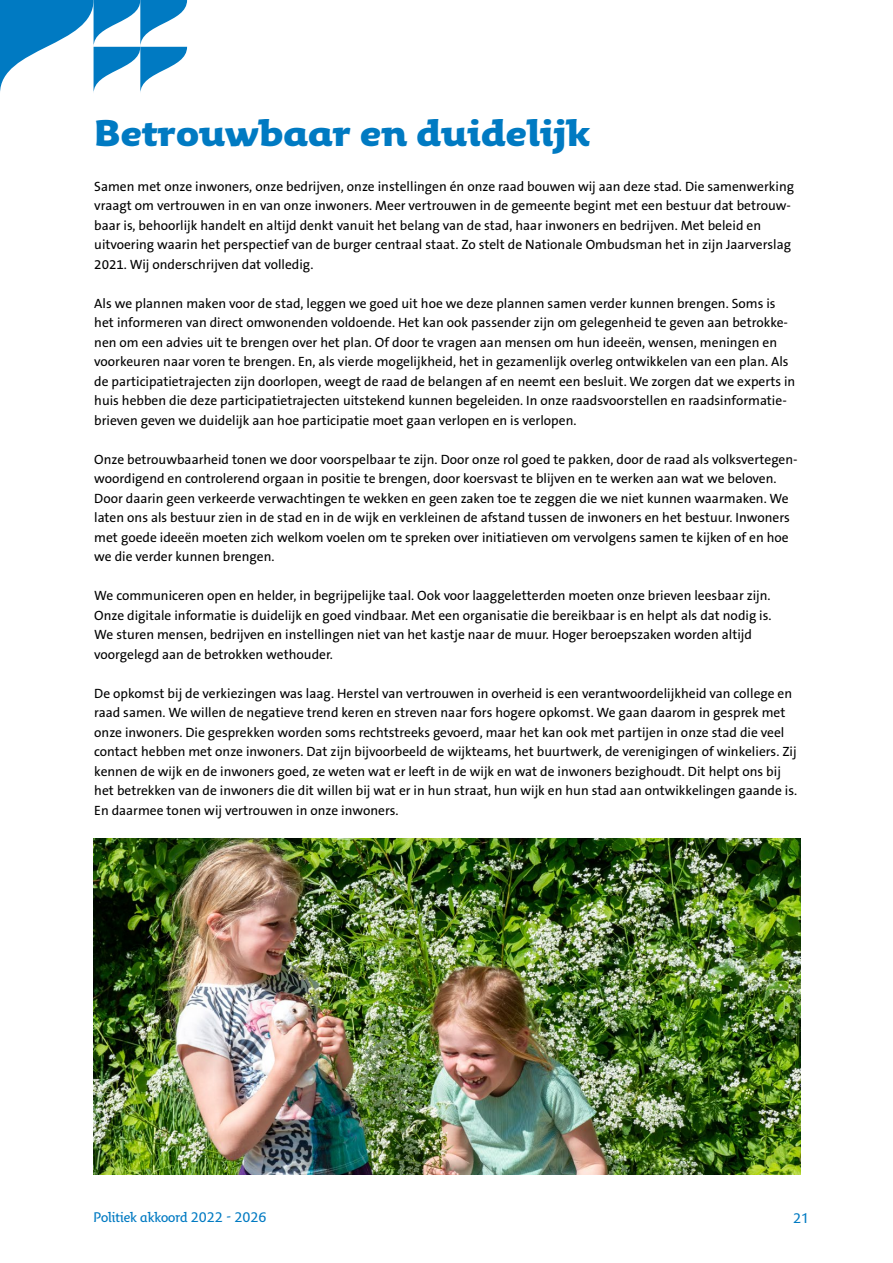
<style>
.page{position:relative;width:893px;height:1263px;background:#fff}
.page>*{position:absolute;margin:0;border:0;box-sizing:border-box;transform-origin:0 0}
.Kop_hoofdstuk{font:900 36px "Fresco Inf Sans";color:#007ac2}
.Body_tekst_Regular{font:13.5px/19.5px "The Sans B5 Plain";color:#000}
.t1{font:600 13.5px "Fresco Inf Sans";color:#007ac2}
</style>
<div class="page">
<svg style="left:0;top:0;width:187px;height:93px"></svg>
<img style="left:94px;top:838px;width:706px;height:336px">
<p class="Kop_hoofdstuk" style="left:94px;top:110px;width:497px">Betrouwbaar en duidelijk</p>
<p class="Body_tekst_Regular" style="left:94px;top:177px;width:701px">Samen met onze inwoners, onze bedrijven, onze instellingen én onze raad bouwen wij aan deze stad. Die samenwerking vraagt om vertrouwen in en van onze inwoners. Meer vertrouwen in de gemeente begint met een bestuur dat betrouw&shy;baar is, behoorlijk handelt en altijd denkt vanuit het belang van de stad, haar inwoners en bedrijven. Met beleid en uitvoering waarin het perspectief van de burger centraal staat. Zo stelt de Nationale Ombudsman het in zijn Jaarverslag 2021. Wij onderschrijven dat volledig.</p>
<p class="Body_tekst_Regular" style="left:94px;top:294px;width:703px">Als we plannen maken voor de stad, leggen we goed uit hoe we deze plannen samen verder kunnen brengen. Soms is het informeren van direct omwonenden voldoende. Het kan ook passender zijn om gelegenheid te geven aan betrokke&shy;nen om een advies uit te brengen over het plan. Of door te vragen aan mensen om hun ideeën, wensen, meningen en voorkeuren naar voren te brengen. En, als vierde mogelijkheid, het in gezamenlijk overleg ontwikkelen van een plan. Als de participatietrajecten zijn doorlopen, weegt de raad de belangen af en neemt een besluit. We zorgen dat we experts in huis hebben die deze participatietrajecten uitstekend kunnen begeleiden. In onze raadsvoorstellen en raadsinformatie&shy;brieven geven we duidelijk aan hoe participatie moet gaan verlopen en is verlopen.</p>
<p class="Body_tekst_Regular" style="left:94px;top:450px;width:705px">Onze betrouwbaarheid tonen we door voorspelbaar te zijn. Door onze rol goed te pakken, door de raad als volksvertegen&shy;woordigend en controlerend orgaan in positie te brengen, door koersvast te blijven en te werken aan wat we beloven.<br>Door daarin geen verkeerde verwachtingen te wekken en geen zaken toe te zeggen die we niet kunnen waarmaken. We laten ons als bestuur zien in de stad en in de wijk en verkleinen de afstand tussen de inwoners en het bestuur. Inwoners met goede ideeën moeten zich welkom voelen om te spreken over initiatieven om vervolgens samen te kijken of en hoe we die verder kunnen brengen.</p>
<p class="Body_tekst_Regular" style="left:94px;top:586px;width:679px">We communiceren open en helder, in begrijpelijke taal. Ook voor laaggeletterden moeten onze brieven leesbaar zijn.<br>Onze digitale informatie is duidelijk en goed vindbaar. Met een organisatie die bereikbaar is en helpt als dat nodig is.<br>We sturen mensen, bedrijven en instellingen niet van het kastje naar de muur. Hoger beroepszaken worden altijd voorgelegd aan de betrokken wethouder.</p>
<p class="Body_tekst_Regular" style="left:94px;top:684px;width:704px">De opkomst bij de verkiezingen was laag. Herstel van vertrouwen in overheid is een verantwoordelijkheid van college en raad samen. We willen de negatieve trend keren en streven naar fors hogere opkomst. We gaan daarom in gesprek met onze inwoners. Die gesprekken worden soms rechtstreeks gevoerd, maar het kan ook met partijen in onze stad die veel contact hebben met onze inwoners. Dat zijn bijvoorbeeld de wijkteams, het buurtwerk, de verenigingen of winkeliers. Zij kennen de wijk en de inwoners goed, ze weten wat er leeft in de wijk en wat de inwoners bezighoudt. Dit helpt ons bij het betrekken van de inwoners die dit willen bij wat er in hun straat, hun wijk en hun stad aan ontwikkelingen gaande is.<br>En daarmee tonen wij vertrouwen in onze inwoners.</p>
<p class="t1" style="left:94px;top:1208px;width:174px">Politiek akkoord 2022 - 2026</p>
<p class="t1" style="left:793px;top:1209px;width:18px">21</p>
</div>
